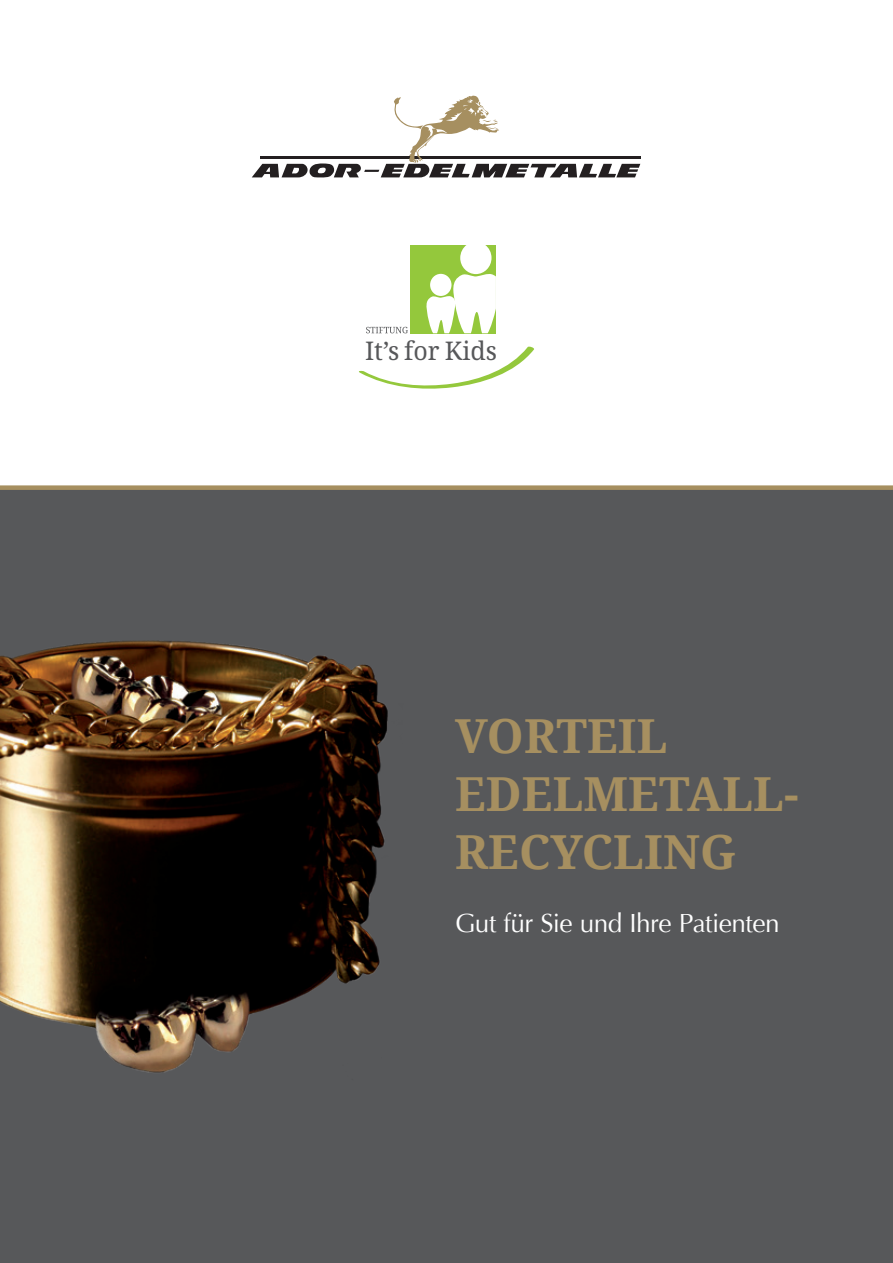
<style>
.page{position:relative;width:893px;height:1263px;background:#fff}
.page>*{position:absolute;margin:0;border:0;box-sizing:border-box;transform-origin:0 0}
.t1{font:700 46.95px/58.2px "Droid Serif";letter-spacing:.005em;color:#a68f60}
.t2{font:26.25px "Optima";letter-spacing:-.02em;color:#fff}
.t3{font:25.65px "Droid Serif";color:#57585a}
</style>
<div class="page">
<div style="left:0;top:490px;width:893px;height:773px;background:#57585a"></div>
<img style="left:0;top:640px;width:388px;height:433px">
<div style="left:0;top:485px;width:893px;height:5px;background:#a68f60"></div>
<svg style="left:359px;top:346px;width:175px;height:43px"></svg>
<svg style="left:366px;top:327px;width:42px;height:6px"></svg>
<div style="left:410px;top:245px;width:86px;height:88px;background:#94c83c"></div>
<svg style="left:426px;top:245px;width:70px;height:88px"></svg>
<hr style="left:261px;top:156px;width:380px;height:2px;background:#231f20">
<svg style="left:252px;top:96px;width:388px;height:81px"></svg>
<p class="t3" style="left:365px;top:336px;width:133px">It’s for Kids</p>
<p class="t1" style="left:455px;top:707px;width:345px">VORTEIL<br>EDELMETALL-<br>RECYCLING</p>
<p class="t2" style="left:455px;top:908px;width:326px">Gut für Sie und Ihre Patienten</p>
</div>
